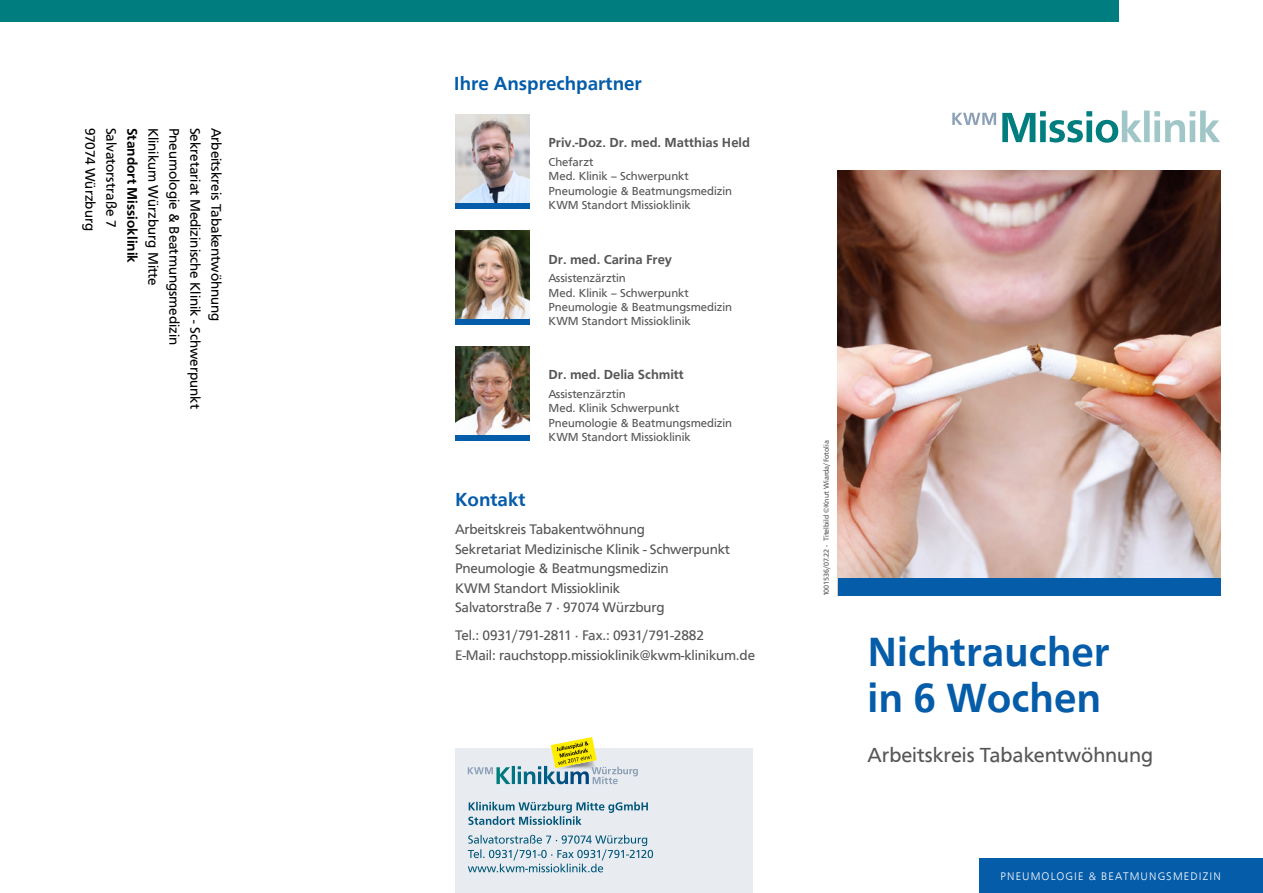
<style>
.page{position:relative;width:1263px;height:893px;background:#fff}
.page>*{position:absolute;margin:0;border:0;box-sizing:border-box;transform-origin:0 0}
.Headline{font:500 42px/46.5px "Front Page";color:#055ca9}
.Programmpunkt{font:21px "Front Page";color:#565655}
.Headline_Innenteil{font:500 19.5px "Front Page";color:#055ca9}
.Fliesstext{font:14.25px/19.5px "Front Page";letter-spacing:-.01em;color:#565655}
.Headline-2{font:14.25px "Front Page";color:#000}
.Headline-3{font:500 14.25px "Front Page";color:#000}
.Fliesstext-2{font:500 13.5px "Front Page";color:#565655}
.Fliesstext-3{font:12px/14.4px "Front Page";color:#565655}
.t1{font:300 11.4px "Front Page";letter-spacing:.1em;color:#fff}
.Artikelnummer{font:7.5px "Front Page";color:#565655}
</style>
<div class="page">
<img style="left:838px;top:170px;width:382px;height:408px">
<div style="left:838px;top:578px;width:382px;height:17px;background:#055ca9"></div>
<img style="left:455px;top:115px;width:74px;height:88px">
<div style="left:455px;top:203px;width:74px;height:6px;background:#055ca9"></div>
<img style="left:455px;top:231px;width:74px;height:88px">
<div style="left:455px;top:319px;width:74px;height:6px;background:#055ca9"></div>
<img style="left:455px;top:347px;width:74px;height:88px">
<div style="left:455px;top:435px;width:74px;height:6px;background:#055ca9"></div>
<svg style="left:1002px;top:111px;width:218px;height:32px"></svg>
<svg style="left:952px;top:113px;width:44px;height:12px"></svg>
<div style="left:0;top:0;width:1118px;height:21px;background:#007e7f"></div>
<div style="left:979px;top:859px;width:284px;height:34px;background:#055ca9"></div>
<div style="left:455px;top:749px;width:298px;height:144px;background:#e8ebf0"></div>
<svg style="left:468px;top:737px;width:170px;height:47px"></svg>
<svg style="left:468px;top:835px;width:185px;height:37px"></svg>
<svg style="left:468px;top:802px;width:180px;height:23px"></svg>
<p class="Headline_Innenteil" style="left:454px;top:69px;width:189px">Ihre Ansprechpartner</p>
<p class="Headline-2" style="left:101px;top:128px;width:105px;rotate:90deg">97074 Würzburg</p>
<p class="Headline-2" style="left:122px;top:128px;width:101px;rotate:90deg">Salvatorstraße 7</p>
<p class="Headline-3" style="left:143px;top:128px;width:137px;rotate:90deg">Standort Missioklinik</p>
<p class="Headline-2" style="left:164px;top:128px;width:160px;rotate:90deg">Klinikum Würzburg Mitte</p>
<p class="Headline-2" style="left:185px;top:128px;width:219px;rotate:90deg">Pneumologie &amp; Beatmungsmedizin</p>
<p class="Headline-2" style="left:206px;top:128px;width:283px;rotate:90deg">Sekretariat Medizinische Klinik - Schwerpunkt</p>
<p class="Headline-2" style="left:227px;top:128px;width:195px;rotate:90deg">Arbeitskreis Tabakentwöhnung</p>
<p class="Fliesstext-2" style="left:549px;top:133px;width:203px">Priv.-Doz. Dr. med. Matthias Held</p>
<p class="Fliesstext-3" style="left:549px;top:154px;width:185px">Chefarzt<br>Med. Klinik – Schwerpunkt<br>Pneumologie &amp; Beatmungsmedizin<br>KWM Standort Missioklinik</p>
<p class="Fliesstext-2" style="left:549px;top:249px;width:125px">Dr. med. Carina Frey</p>
<p class="Fliesstext-3" style="left:549px;top:270px;width:185px">Assistenzärztin<br>Med. Klinik – Schwerpunkt<br>Pneumologie &amp; Beatmungsmedizin<br>KWM Standort Missioklinik</p>
<p class="Fliesstext-2" style="left:549px;top:365px;width:137px">Dr. med. Delia Schmitt</p>
<p class="Fliesstext-3" style="left:549px;top:386px;width:185px">Assistenzärztin<br>Med. Klinik Schwerpunkt<br>Pneumologie &amp; Beatmungsmedizin<br>KWM Standort Missioklinik</p>
<p class="Headline_Innenteil" style="left:455px;top:485px;width:72px">Kontakt</p>
<p class="Fliesstext" style="left:455px;top:519px;width:277px">Arbeitskreis Tabakentwöhnung<br>Sekretariat Medizinische Klinik - Schwerpunkt Pneumologie &amp; Beatmungsmedizin<br>KWM Standort Missioklinik<br>Salvatorstraße 7 · 97074 Würzburg</p>
<p class="Fliesstext" style="left:455px;top:625px;width:302px">Tel.: 0931/791-2811 · Fax.: 0931/791-2882<br>E-Mail: rauchstopp.missioklinik@kwm-klinikum.de</p>
<p class="Artikelnummer" style="left:821px;top:596px;width:158px;rotate:-90deg">1001536/07.22 - Titelbild ©Knut Wiarda/Fotolia</p>
<p class="Headline" style="left:867px;top:625px;width:244px">Nichtraucher in 6 Wochen</p>
<p class="Programmpunkt" style="left:867px;top:739px;width:287px">Arbeitskreis Tabakentwöhnung</p>
<p class="t1" style="left:1000px;top:868px;width:222px">PNEUMOLOGIE &amp; BEATMUNGSMEDIZIN</p>
</div>
